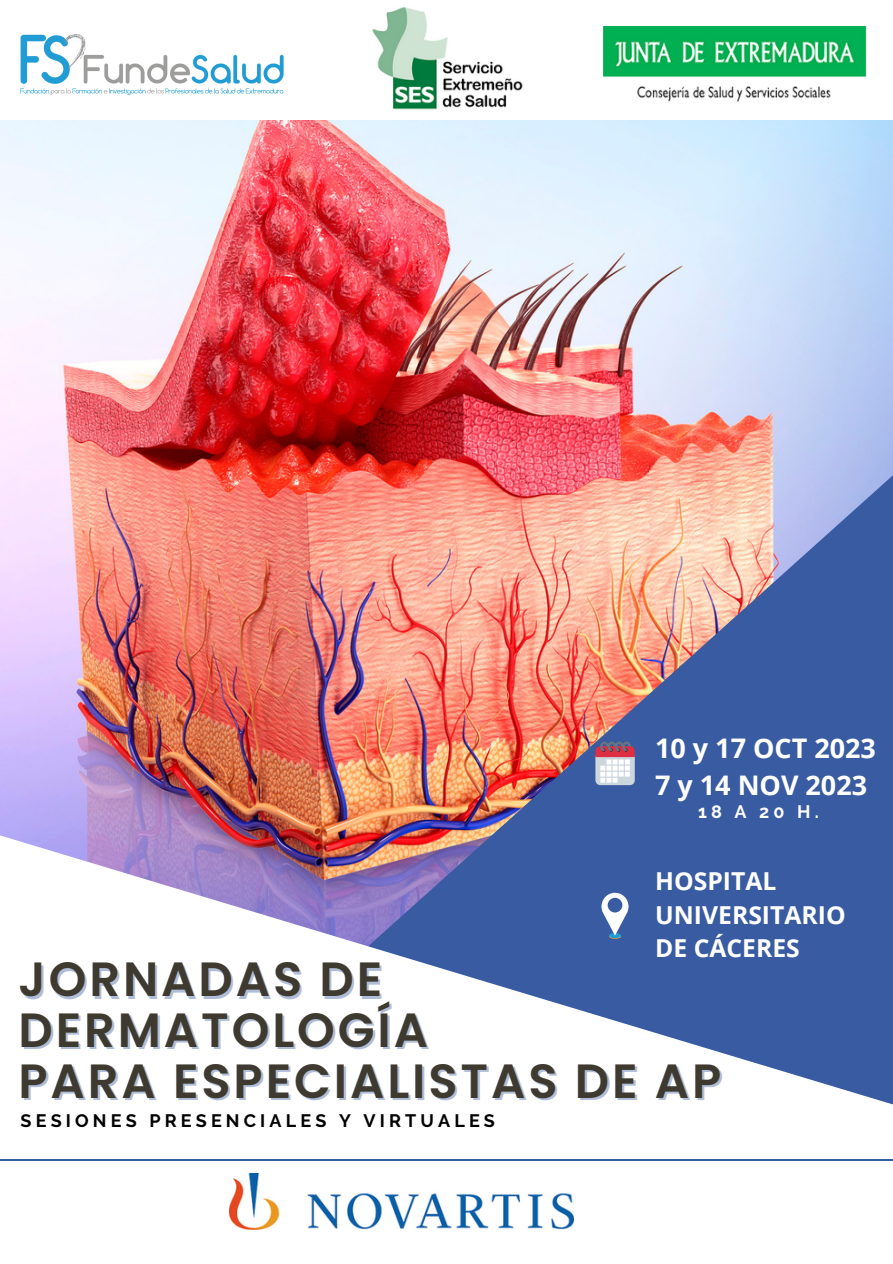
<style>
.page{position:relative;width:893px;height:1264px;background:#fff}
.page>*{position:absolute;margin:0;border:0;box-sizing:border-box;transform-origin:0 0}
.t1{font:600 48px/50.6px "Poppins";letter-spacing:.06em;color:#3e3a2f}
.t2{font:700 27px "Open Sans";color:#fff}
.t3{font:700 24.75px/33.8px "Open Sans";color:#fff}
.t4{font:700 18px "Raleway";letter-spacing:.23em;color:#000}
.t5{font:700 18px "Raleway";color:#fff}
</style>
<div class="page">
<img style="left:0;top:120px;width:892px;height:259px">
<img style="left:0;top:379px;width:892px;height:117px">
<img style="left:0;top:496px;width:892px;height:734px">
<img style="left:20px;top:34px;width:264px;height:61px">
<div style="left:609px;top:933px;width:12px;height:5px;background:#219dd5;border-radius:50%"></div>
<svg style="left:601px;top:892px;width:27px;height:43px"></svg>
<div style="left:607px;top:897px;width:15px;height:15px;background:#395ba1;border-radius:50%"></div>
<svg style="left:595px;top:741px;width:39px;height:44px"></svg>
<img style="left:372px;top:7px;width:151px;height:103px">
<img style="left:230px;top:1173px;width:343px;height:56px">
<hr style="left:0;top:1159px;width:892px;height:1px;background:#395ba1">
<img style="left:603px;top:27px;width:262px;height:75px">
<p class="t2" style="left:655px;top:729px;width:222px">10 y 17 OCT 2023</p>
<p class="t2" style="left:655px;top:766px;width:213px">7 y 14 NOV 2023</p>
<p class="t5" style="left:698px;top:801px;width:122px">18 A 20 H.</p>
<p class="t3" style="left:655px;top:863px;width:192px">HOSPITAL<br>UNIVERSITARIO<br>DE CÁCERES</p>
<p class="t1" style="left:19px;top:954px;width:411px">JORNADAS DE<br>DERMATOLOGÍA</p>
<p class="t1" style="left:19px;top:1055px;width:704px">PARA ESPECIALISTAS DE AP</p>
<p class="t4" style="left:21px;top:1110px;width:476px">SESIONES PRESENCIALES Y VIRTUALES</p>
</div>
